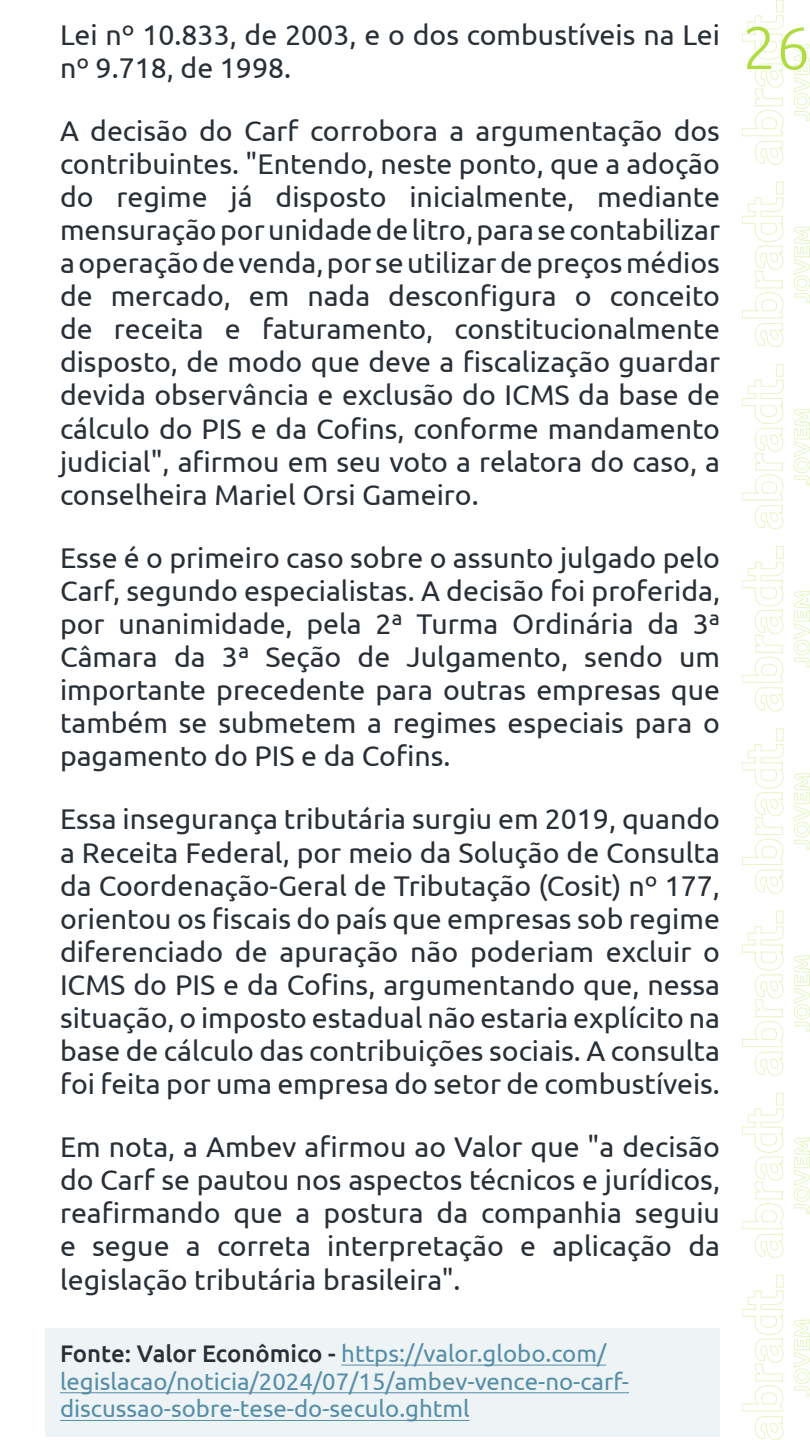
<style>
.page{position:relative;width:810px;height:1440px;background:#fff}
.page>*{position:absolute;margin:0;border:0;box-sizing:border-box;transform-origin:0 0}
.t1{font:300 60px "Ubuntu";color:#b0db43}
.t2{font:28.5px/33.1px "Ubuntu";color:#292f36;text-align:justify}
.t3{font:24px/27.7px "Ubuntu";color:#568ea8}
.s1{font-weight:500;color:#292f36}
</style>
<div class="page">
<svg style="left:742px;top:0;width:68px;height:165px"></svg>
<svg style="left:742px;top:182px;width:68px;height:165px"></svg>
<svg style="left:742px;top:364px;width:68px;height:165px"></svg>
<svg style="left:742px;top:546px;width:68px;height:165px"></svg>
<svg style="left:742px;top:728px;width:68px;height:712px"></svg>
<div style="left:45px;top:1329px;width:675px;height:108px;background:#eef4f6"></div>
<hr style="left:341px;top:1365px;width:265px;height:1px;background:#568ea8">
<hr style="left:60px;top:1392px;width:569px;height:1px;background:#568ea8">
<hr style="left:60px;top:1420px;width:410px;height:1px;background:#568ea8">
<p class="t2" style="left:60px;top:17px;width:662px">Lei nº 10.833, de 2003, e o dos combustíveis na Lei nº 9.718, de 1998.</p>
<p class="t2" style="left:60px;top:113px;width:662px">A decisão do Carf corrobora a argumentação dos contribuintes. "Entendo, neste ponto, que a adoção do regime já disposto inicialmente, mediante mensuração por unidade de litro, para se contabilizar a operação de venda, por se utilizar de preços médios de mercado, em nada desconfigura o conceito de receita e faturamento, constitucionalmente disposto, de modo que deve a fiscalização guardar devida observância e exclusão do ICMS da base de cálculo do PIS e da Cofins, conforme mandamento judicial", afirmou em seu voto a relatora do caso, a conselheira Mariel Orsi Gameiro.</p>
<p class="t2" style="left:60px;top:540px;width:662px">Esse é o primeiro caso sobre o assunto julgado pelo Carf, segundo especialistas. A decisão foi proferida, por unanimidade, pela 2ª Turma Ordinária da 3ª Câmara da 3ª Seção de Julgamento, sendo um importante precedente para outras empresas que também se submetem a regimes especiais para o pagamento do PIS e da Cofins.</p>
<p class="t2" style="left:60px;top:802px;width:662px">Essa insegurança tributária surgiu em 2019, quando a Receita Federal, por meio da Solução de Consulta da Coordenação-Geral de Tributação (Cosit) nº 177, orientou os fiscais do país que empresas sob regime diferenciado de apuração não poderiam excluir o ICMS do PIS e da Cofins, argumentando que, nessa situação, o imposto estadual não estaria explícito na base de cálculo das contribuições sociais. A consulta foi feita por uma empresa do setor de combustíveis.</p>
<p class="t2" style="left:60px;top:1130px;width:662px">Em nota, a Ambev afirmou ao Valor que "a decisão do Carf se pautou nos aspectos técnicos e jurídicos, reafirmando que a postura da companhia seguiu e segue a correta interpretação e aplicação da legislação tributária brasileira".</p>
<p class="t3" style="left:60px;top:1339px;width:571px"><span class="s1">Fonte: Valor Econômico -</span> https://valor.globo.com/ legislacao/noticia/2024/07/15/ambev-vence-no-carf&shy;discussao-sobre-tese-do-seculo.ghtml</p>
<h1 class="t1" style="left:742px;top:12px;width:69px">26</h1>
</div>
